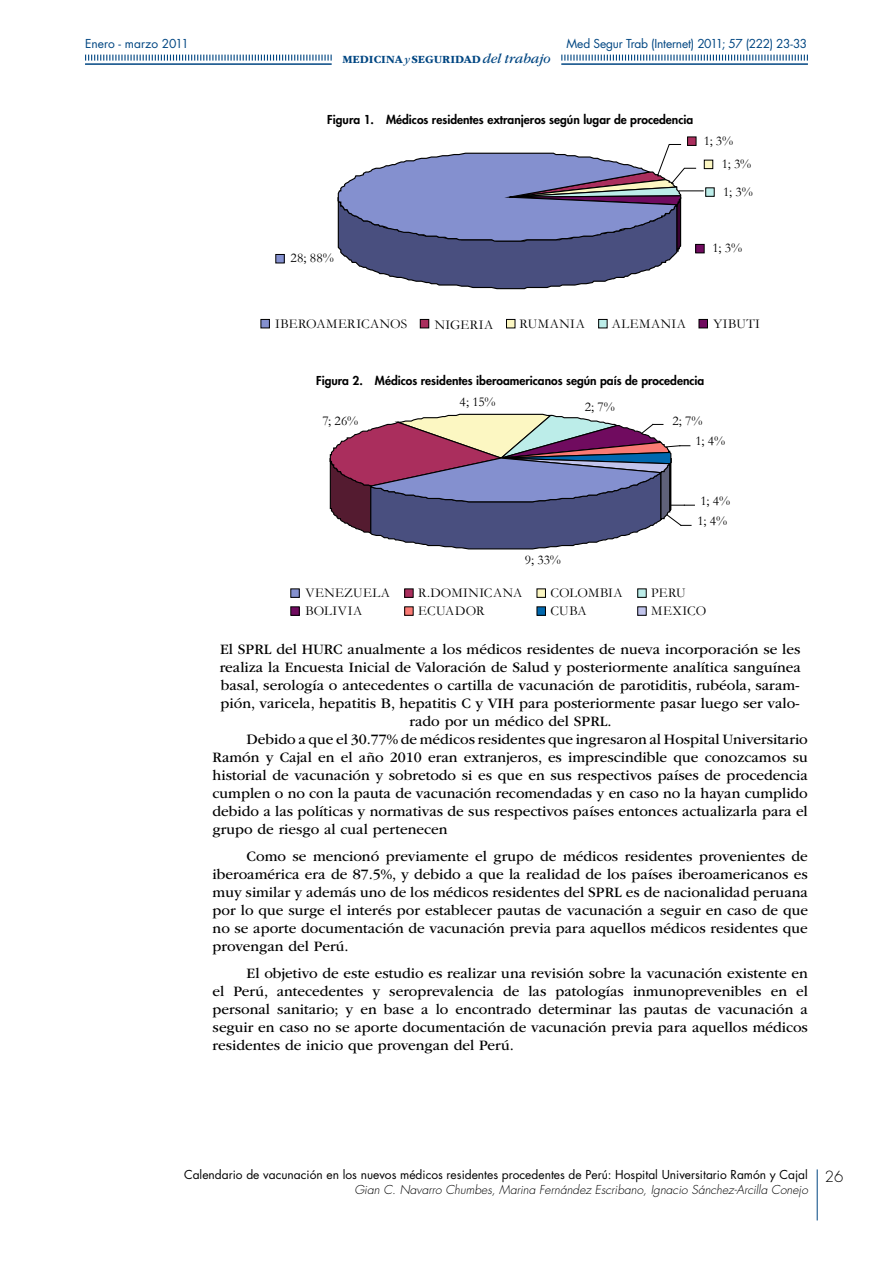
<style>
.page{position:relative;width:893px;height:1263px;background:#fff}
.page>*{position:absolute;margin:0;border:0;box-sizing:border-box;transform-origin:0 0}
.PARRAFO{font:15px/18px "ITC Garamond Std";color:#000;text-align:justify}
.PIE_IMAGEN{font:15px/18px "ITC Garamond Std";color:#000;text-align:center}
.t1{font:300 15px "Futura Std";color:#000}
.t2{font:13.5px/27.8px "Garamond";letter-spacing:.025em;color:#000}
.t3{font:13.5px "Garamond";letter-spacing:.045em;color:#000}
.t4{font:13.5px "Garamond";letter-spacing:.005em;color:#000}
.PIE_IMAGEN-2{font:800 12px "Futura Std";color:#000}
.t5{font:12px "Futura Std";color:#000}
.t6{font:italic 300 12px "Futura Std";color:#000}
.t7{font:12px "Futura Std";letter-spacing:-.015em;color:#004682}
.t8{font:700 11.4px "ITC Garamond Std";color:#004682}
.s1{font-weight:400;font-style:italic}
.s2{font-weight:400;font-style:italic;font-size:14.1px}
</style>
<div class="page">
<hr style="left:817px;top:1169px;width:1px;height:51px;background:#004682">
<hr style="left:561px;top:63px;width:247px;height:2px;background:#004682">
<hr style="left:85px;top:63px;width:247px;height:2px;background:#004682">
<svg style="left:85px;top:55px;width:247px;height:6px"></svg>
<svg style="left:561px;top:55px;width:247px;height:6px"></svg>
<svg style="left:337px;top:144px;width:377px;height:146px"></svg>
<div style="left:276px;top:254px;width:8px;height:9px;background:#8490cf"></div>
<div style="left:275px;top:254px;width:10px;height:9px;border:1px solid #000"></div>
<div style="left:704px;top:160px;width:9px;height:9px;background:#fcf7c2"></div>
<div style="left:704px;top:160px;width:9px;height:9px;border:1px solid #000"></div>
<div style="left:706px;top:188px;width:8px;height:8px;background:#bcede9"></div>
<div style="left:705px;top:187px;width:10px;height:10px;border:1px solid #000"></div>
<div style="left:696px;top:244px;width:8px;height:9px;background:#700b5f"></div>
<div style="left:695px;top:244px;width:10px;height:9px;border:1px solid #000"></div>
<div style="left:688px;top:137px;width:8px;height:8px;background:#aa2e5d"></div>
<div style="left:687px;top:137px;width:9px;height:9px;border:1px solid #000"></div>
<div style="left:261px;top:319px;width:8px;height:9px;background:#8490cf"></div>
<div style="left:261px;top:319px;width:9px;height:9px;border:1px solid #000"></div>
<div style="left:420px;top:319px;width:9px;height:9px;background:#aa2e5d"></div>
<div style="left:420px;top:319px;width:9px;height:9px;border:1px solid #000"></div>
<div style="left:506px;top:319px;width:9px;height:9px;background:#fcf7c2"></div>
<div style="left:506px;top:319px;width:9px;height:9px;border:1px solid #000"></div>
<div style="left:599px;top:319px;width:8px;height:9px;background:#bcede9"></div>
<div style="left:598px;top:319px;width:9px;height:9px;border:1px solid #000"></div>
<div style="left:699px;top:319px;width:8px;height:9px;background:#700b5f"></div>
<div style="left:699px;top:319px;width:9px;height:9px;border:1px solid #000"></div>
<svg style="left:329px;top:413px;width:365px;height:137px"></svg>
<div style="left:291px;top:589px;width:8px;height:8px;background:#8490cf"></div>
<div style="left:290px;top:588px;width:10px;height:10px;border:1px solid #000"></div>
<div style="left:405px;top:589px;width:8px;height:8px;background:#aa2e5d"></div>
<div style="left:404px;top:588px;width:10px;height:10px;border:1px solid #000"></div>
<div style="left:537px;top:589px;width:8px;height:8px;background:#fcf7c2"></div>
<div style="left:537px;top:588px;width:9px;height:10px;border:1px solid #000"></div>
<div style="left:638px;top:589px;width:8px;height:8px;background:#bcede9"></div>
<div style="left:637px;top:588px;width:10px;height:10px;border:1px solid #000"></div>
<div style="left:291px;top:607px;width:8px;height:8px;background:#700b5f"></div>
<div style="left:290px;top:606px;width:10px;height:10px;border:1px solid #000"></div>
<div style="left:405px;top:607px;width:8px;height:8px;background:#fa7a74"></div>
<div style="left:404px;top:606px;width:10px;height:10px;border:1px solid #000"></div>
<div style="left:537px;top:607px;width:8px;height:8px;background:#0068ae"></div>
<div style="left:537px;top:606px;width:9px;height:10px;border:1px solid #000"></div>
<div style="left:638px;top:607px;width:8px;height:8px;background:#c1c4ec"></div>
<div style="left:637px;top:606px;width:10px;height:10px;border:1px solid #000"></div>
<p class="t7" style="left:85px;top:36px;width:105px">Enero - marzo 2011</p>
<p class="t7" style="left:567px;top:36px;width:242px">Med Segur Trab (Internet) 2011; 57 (222) 23-33</p>
<p class="t8" style="left:342px;top:53px;width:210px">MEDICINA<span class="s1">y</span>SEGURIDAD<span class="s2">del trabajo</span></p>
<p class="PIE_IMAGEN-2" style="left:327px;top:112px;width:367px">Figura 1. Médicos residentes extranjeros según lugar de procedencia</p>
<p class="t2" style="left:704px;top:126px;width:31px">1; 3%</p>
<p class="t2" style="left:722px;top:149px;width:33px">1; 3%<br>1; 3%</p>
<p class="t2" style="left:291px;top:244px;width:45px">28; 88%</p>
<p class="t2" style="left:712px;top:234px;width:31px">1; 3%</p>
<p class="t2" style="left:275px;top:310px;width:134px">IBEROAMERICANOS</p>
<p class="t2" style="left:435px;top:310px;width:60px">NIGERIA</p>
<p class="t2" style="left:520px;top:310px;width:67px">RUMANIA</p>
<p class="t3" style="left:612px;top:315px;width:76px">ALEMANIA</p>
<p class="t2" style="left:713px;top:310px;width:48px">YIBUTI</p>
<p class="PIE_IMAGEN-2" style="left:316px;top:373px;width:390px">Figura 2. Médicos residentes iberoamericanos según país de procedencia</p>
<p class="t2" style="left:322px;top:406px;width:37px">7; 26%</p>
<p class="t2" style="left:460px;top:387px;width:38px">4; 15%</p>
<p class="t2" style="left:585px;top:393px;width:32px">2; 7%</p>
<p class="t2" style="left:525px;top:545px;width:38px">9; 33%</p>
<p class="t2" style="left:696px;top:410px;width:31px;line-height:20.5px;text-indent:-23px">2; 7%<br>1; 4%</p>
<p class="t2" style="left:697px;top:490px;width:34px;line-height:20.2px">1; 4%<br>1; 4%</p>
<p class="t2" style="left:305px;top:579px;width:86px">VENEZUELA</p>
<p class="t2" style="left:418px;top:579px;width:106px">R.DOMINICANA</p>
<p class="t4" style="left:550px;top:584px;width:74px">COLOMBIA</p>
<p class="t2" style="left:651px;top:579px;width:36px">PERU</p>
<p class="t2" style="left:305px;top:597px;width:58px">BOLIVIA</p>
<p class="t2" style="left:418px;top:597px;width:68px">ECUADOR</p>
<p class="t2" style="left:550px;top:597px;width:38px">CUBA</p>
<p class="t2" style="left:651px;top:597px;width:57px">MEXICO</p>
<p class="PIE_IMAGEN" style="left:220px;top:640px;width:583px">El SPRL del HURC anualmente a los médicos residentes de nueva incorporación se les realiza la Encuesta Inicial de Valoración de Salud y posteriormente analítica sanguínea basal, serología o antecedentes o cartilla de vacunación de parotiditis, rubéola, saram&shy;pión, varicela, hepatitis B, hepatitis C y VIH para posteriormente pasar luego ser valo&shy;rado por un médico del SPRL.</p>
<p class="PARRAFO" style="left:213px;top:730px;width:597px;text-indent:34px">Debido a que el 30.77% de médicos residentes que ingresaron al Hospital Universitario Ramón y Cajal en el año 2010 eran extranjeros, es imprescindible que conozcamos su historial de vacunación y sobretodo si es que en sus respectivos países de procedencia cumplen o no con la pauta de vacunación recomendadas y en caso no la hayan cumplido debido a las políticas y normativas de sus respectivos países entonces actualizarla para el grupo de riesgo al cual pertenecen</p>
<p class="PARRAFO" style="left:213px;top:847px;width:597px;text-indent:34px">Como se mencionó previamente el grupo de médicos residentes provenientes de iberoamérica era de 87.5%, y debido a que la realidad de los países iberoamericanos es muy similar y además uno de los médicos residentes del SPRL es de nacionalidad peruana por lo que surge el interés por establecer pautas de vacunación a seguir en caso de que no se aporte documentación de vacunación previa para aquellos médicos residentes que provengan del Perú.</p>
<p class="PARRAFO" style="left:213px;top:964px;width:597px;text-indent:34px">El objetivo de este estudio es realizar una revisión sobre la vacunación existente en el Perú, antecedentes y seroprevalencia de las patologías inmunoprevenibles en el personal sanitario; y en base a lo encontrado determinar las pautas de vacunación a seguir en caso no se aporte documentación de vacunación previa para aquellos médicos residentes de inicio que provengan del Perú.</p>
<p class="t5" style="left:184px;top:1167px;width:625px">Calendario de vacunación en los nuevos médicos residentes procedentes de Perú: Hospital Universitario Ramón y Cajal</p>
<p class="t6" style="left:354px;top:1183px;width:455px">Gian C. Navarro Chumbes, Marina Fernández Escribano, Ignacio Sánchez-Arcilla Conejo</p>
<p class="t1" style="left:825px;top:1167px;width:20px">26</p>
</div>
